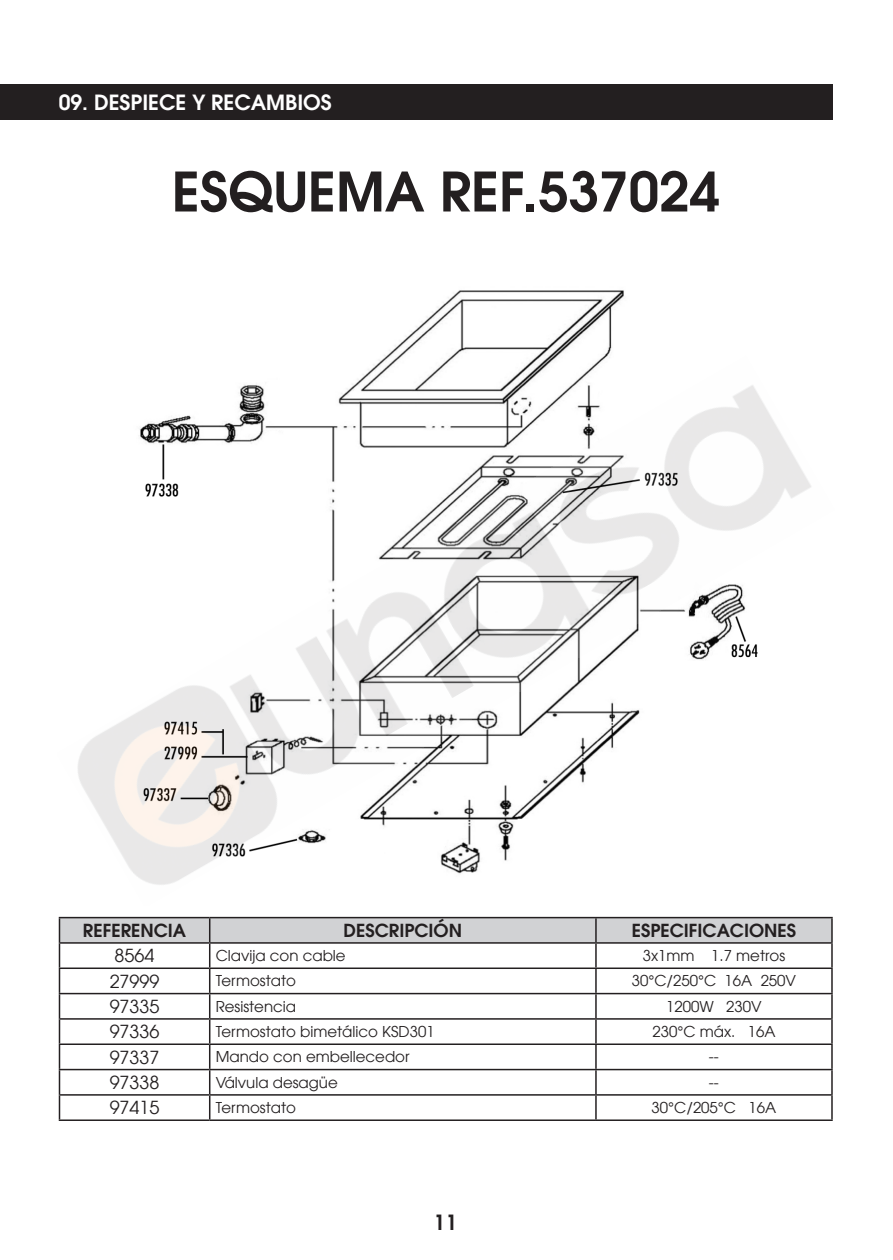
<style>
.page{position:relative;width:893px;height:1260px;background:#fff}
.page>*{position:absolute;margin:0;border:0;box-sizing:border-box;transform-origin:0 0}
.t1{font:600 54px "Avant Garde LT";color:#231f20}
.t2{font:600 21px "Avant Garde LT";color:#fff}
.t3{font:600 21px "Avant Garde LT";color:#231f20}
.t4{font:600 18px "Avant Garde LT";color:#231f20}
.t5{font:18px "Avant Garde LT";color:#231f20}
.t6{font:15px "Avant Garde LT";color:#231f20}
</style>
<div class="page">
<div style="left:0;top:84px;width:833px;height:36px;background:#231f20"></div>
<img style="left:387px;top:290px;width:237px;height:65px">
<hr style="left:596px;top:917px;width:237px;height:1px;background:#231f20">
<hr style="left:831px;top:918px;width:2px;height:24px;background:#231f20">
<hr style="left:596px;top:942px;width:237px;height:1px;background:#231f20">
<hr style="left:831px;top:943px;width:2px;height:24px;background:#231f20">
<hr style="left:596px;top:967px;width:237px;height:2px;background:#231f20">
<hr style="left:831px;top:969px;width:2px;height:24px;background:#231f20">
<hr style="left:596px;top:993px;width:237px;height:1px;background:#231f20">
<hr style="left:831px;top:994px;width:2px;height:24px;background:#231f20">
<hr style="left:596px;top:1018px;width:237px;height:1px;background:#231f20">
<hr style="left:831px;top:1019px;width:2px;height:24px;background:#231f20">
<hr style="left:596px;top:1043px;width:237px;height:2px;background:#231f20">
<hr style="left:831px;top:1045px;width:2px;height:24px;background:#231f20">
<hr style="left:596px;top:1069px;width:237px;height:1px;background:#231f20">
<hr style="left:831px;top:1070px;width:2px;height:24px;background:#231f20">
<svg style="left:59px;top:917px;width:773px;height:202px"></svg>
<hr style="left:596px;top:1094px;width:237px;height:1px;background:#231f20">
<hr style="left:595px;top:1095px;width:2px;height:24px;background:#231f20">
<hr style="left:831px;top:1095px;width:2px;height:24px;background:#231f20">
<hr style="left:59px;top:1119px;width:151px;height:2px;background:#231f20">
<hr style="left:210px;top:1119px;width:386px;height:2px;background:#231f20">
<hr style="left:596px;top:1119px;width:237px;height:2px;background:#231f20">
<img style="left:78px;top:355px;width:733px;height:530px">
<p class="t2" style="left:59px;top:88px;width:274px">09. DESPIECE Y RECAMBIOS</p>
<p class="t1" style="left:172px;top:156px;width:549px">ESQUEMA REF.537024</p>
<p class="t4" style="left:83px;top:918px;width:105px">REFERENCIA</p>
<p class="t4" style="left:344px;top:918px;width:120px">DESCRIPCIÓN</p>
<p class="t4" style="left:632px;top:918px;width:166px">ESPECIFICACIONES</p>
<p class="t5" style="left:115px;top:945px;width:41px">8564</p>
<p class="t6" style="left:216px;top:947px;width:131px">Clavija con cable</p>
<p class="t6" style="left:643px;top:947px;width:144px">3x1mm 1.7 metros</p>
<p class="t5" style="left:110px;top:970px;width:51px">27999</p>
<p class="t6" style="left:216px;top:972px;width:82px">Termostato</p>
<p class="t6" style="left:632px;top:972px;width:166px">30°C/250°C 16A 250V</p>
<p class="t5" style="left:110px;top:995px;width:51px">97335</p>
<p class="t6" style="left:216px;top:997px;width:82px">Resistencia</p>
<p class="t6" style="left:666px;top:997px;width:97px">1200W 230V</p>
<p class="t5" style="left:110px;top:1021px;width:51px">97336</p>
<p class="t6" style="left:216px;top:1023px;width:220px">Termostato bimetálico KSD301</p>
<p class="t6" style="left:652px;top:1023px;width:125px">230°C máx. 16A</p>
<p class="t5" style="left:110px;top:1046px;width:51px">97337</p>
<p class="t6" style="left:216px;top:1048px;width:195px">Mando con embellecedor</p>
<p class="t6" style="left:709px;top:1048px;width:11px">--</p>
<p class="t5" style="left:110px;top:1071px;width:51px">97338</p>
<p class="t6" style="left:216px;top:1073px;width:124px">Válvula desagüe</p>
<p class="t6" style="left:709px;top:1073px;width:11px">--</p>
<p class="t5" style="left:110px;top:1097px;width:51px">97415</p>
<p class="t6" style="left:216px;top:1098px;width:82px">Termostato</p>
<p class="t6" style="left:652px;top:1098px;width:126px">30°C/205°C 16A</p>
<h2 class="t3" style="left:434px;top:1208px;width:25px">11</h2>
</div>
